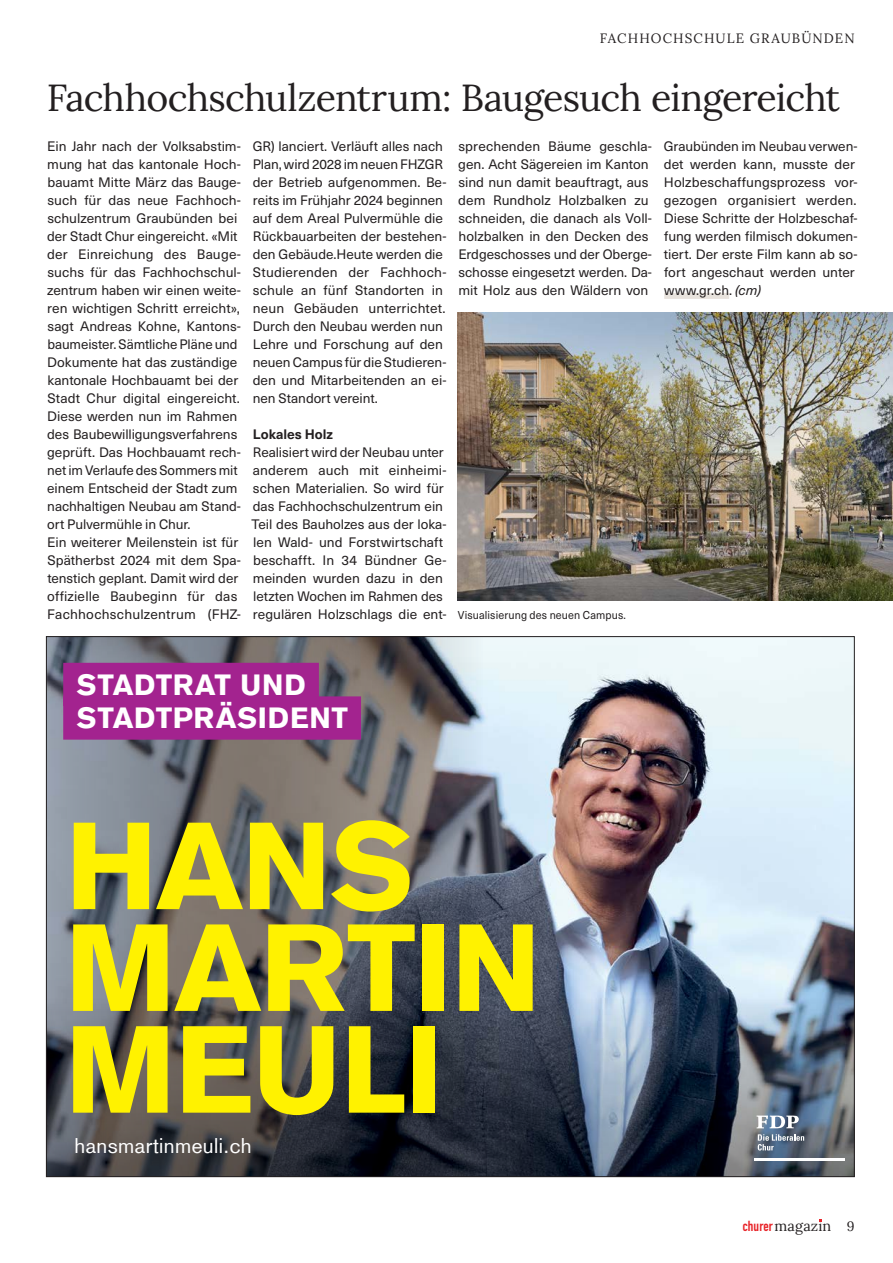
<style>
.page{position:relative;width:893px;height:1263px;background:#fff}
.page>*{position:absolute;margin:0;border:0;box-sizing:border-box;transform-origin:0 0}
.t1{font:900 121.35px/101.7px "Basic Commercial LT Com";letter-spacing:-.015em;color:#fff200}
.t2{font:37.5px "Lora";letter-spacing:-.025em;color:#231f20}
.t3{font:900 28.8px/33.6px "Basic Commercial LT Com";letter-spacing:.025em;color:#fff}
.t4{font:20.85px "Basic Commercial LT Com";letter-spacing:.02em;color:#fff}
.t5{font:14.4px "Lora";letter-spacing:.01em;color:#231f20}
.t6{font:13.5px/18px "Neue Haas Unica W1 G";color:#231f20}
.t7{font:13.5px "Lora";letter-spacing:.08em;color:#231f20}
.t8{font:700 13.5px "Neue Haas Unica W1 G";color:#231f20}
.t9{font:11.25px "Neue Haas Unica W1 G";letter-spacing:.01em;color:#231f20;scale:.95 1}
.s1{font-style:italic}
.s2{font-family:"DIN Condensed";font-weight:700;color:#e82429}
.s3{font-size:13.5px}
</style>
<div class="page">
<img style="left:484px;top:638px;width:369px;height:359px">
<svg style="left:484px;top:997px;width:369px;height:178px;background:#495668"></svg>
<svg style="left:48px;top:638px;width:436px;height:537px;background:#5f6064"></svg>
<div style="left:63px;top:663px;width:256px;height:43px;background:#a3238f"></div>
<div style="left:63px;top:696px;width:298px;height:44px;background:#a3238f"></div>
<hr style="left:754px;top:1158px;width:90px;height:2px;background:#fff">
<svg style="left:758px;top:1134px;width:46px;height:16px"></svg>
<svg style="left:756px;top:1115px;width:43px;height:13px"></svg>
<img style="left:458px;top:313px;width:435px;height:288px">
<div style="left:664px;top:293px;width:65px;height:6px;background:#e8e3dd"></div>
<p class="t7" style="left:600px;top:27px;width:256px">FACHHOCHSCHULE GRAUBÜNDEN</p>
<h2 class="t2" style="left:47px;top:69px;width:795px">Fachhochschulzentrum: Baugesuch eingereicht</h2>
<p class="t6" style="left:47px;top:136px;width:195px">Ein Jahr nach der Volksabstim&shy;mung hat das kantonale Hoch&shy;bauamt Mitte März das Bauge&shy;such für das neue Fachhoch&shy;schulzentrum Graubünden bei der Stadt Chur eingereicht. «Mit der Einreichung des Bauge&shy;suchs für das Fachhochschul&shy;zentrum haben wir einen weite&shy;ren wichtigen Schritt erreicht», sagt Andreas Kohne, Kantons&shy;baumeister. Sämtliche Pläne und<br>Dokumente hat das zuständige kantonale Hochbauamt bei der<br>Stadt Chur digital eingereicht.<br>Diese werden nun im Rahmen des Baubewilligungsverfahrens geprüft. Das Hochbauamt rech&shy;net im Verlaufe des Sommers mit einem Entscheid der Stadt zum nachhaltigen Neubau am Stand&shy;ort Pulvermühle in Chur.<br>Ein weiterer Meilenstein ist für<br>Spätherbst 2024 mit dem Spa&shy;tenstich geplant. Damit wird der offizielle Baubeginn für das<br>Fachhochschulzentrum (FHZ-</p>
<p class="t6" style="left:253px;top:136px;width:195px">GR) lanciert. Verläuft alles nach<br>Plan, wird 2028 im neuen FHZGR der Betrieb aufgenommen. Be&shy;reits im Frühjahr 2024 beginnen auf dem Areal Pulvermühle die<br>Rückbauarbeiten der bestehen&shy;den Gebäude.Heute werden die<br>Studierenden der Fachhoch&shy;schule an fünf Standorten in neun Gebäuden unterrichtet.<br>Durch den Neubau werden nun<br>Lehre und Forschung auf den neuen Campus für die Studieren&shy;den und Mitarbeitenden an ei&shy;nen Standort vereint.</p>
<p class="t6" style="left:664px;top:136px;width:195px">Graubünden im Neubau verwen&shy;det werden kann, musste der<br>Holzbeschaffungsprozess vor&shy;gezogen organisiert werden.<br>Diese Schritte der Holzbeschaf&shy;fung werden filmisch dokumen&shy;tiert. Der erste Film kann ab so&shy;fort angeschaut werden unter www.gr.ch. <span class="s1">(cm)</span></p>
<p class="t6" style="left:458px;top:136px;width:195px">sprechenden Bäume geschla&shy;gen. Acht Sägereien im Kanton sind nun damit beauftragt, aus dem Rundholz Holzbalken zu schneiden, die danach als Voll&shy;holzbalken in den Decken des<br>Erdgeschosses und der Oberge&shy;schosse eingesetzt werden. Da&shy;mit Holz aus den Wäldern von</p>
<p class="t8" style="left:253px;top:423px;width:82px">Lokales Holz</p>
<p class="t6" style="left:252px;top:442px;width:196px">Realisiert wird der Neubau unter anderem auch mit einheimi&shy;schen Materialien. So wird für das Fachhochschulzentrum ein<br>Teil des Bauholzes aus der loka&shy;len Wald- und Forstwirtschaft beschafft. In 34 Bündner Ge&shy;meinden wurden dazu in den letzten Wochen im Rahmen des regulären Holzschlags die ent-</p>
<p class="t9" style="left:458px;top:606px;width:179px">Visualisierung des neuen Campus.</p>
<h3 class="t3" style="left:77px;top:667px;width:273px">STADTRAT UND<br>STADTPRÄSIDENT</h3>
<h1 class="t1" style="left:65px;top:814px;width:477px">HANS<br>MARTIN<br>MEULI</h1>
<h3 class="t4" style="left:75px;top:1133px;width:179px">hansmartinmeuli.ch</h3>
<p class="t5" style="left:743px;top:1214px;width:114px"><span class="s2">churer</span>magazin <span class="s3">9</span></p>
</div>
